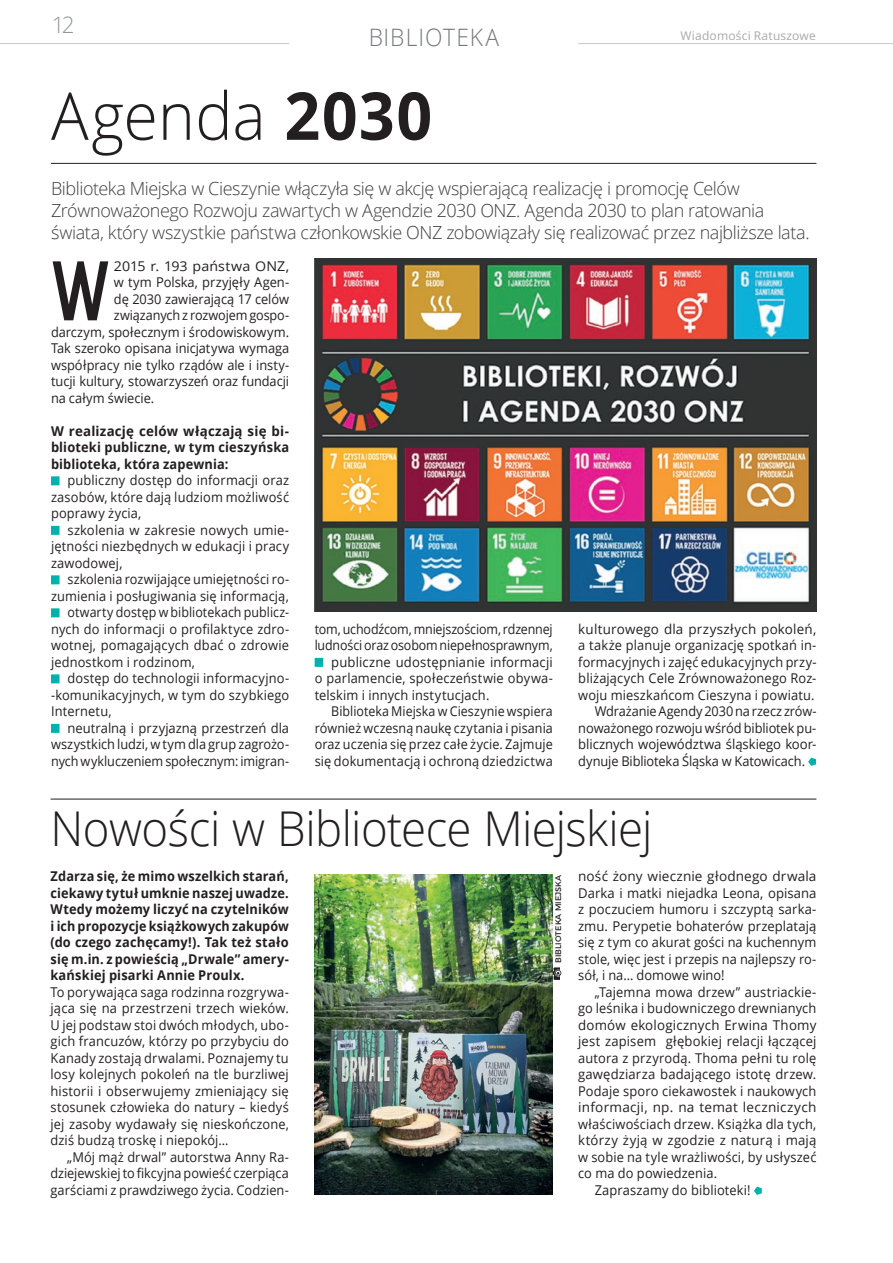
<style>
.page{position:relative;width:893px;height:1263px;background:#fff}
.page>*{position:absolute;margin:0;border:0;box-sizing:border-box;transform-origin:0 0}
.BODY_ini{font:84.15px "advent Bd 2";color:#231f20;scale:.95 1}
.TYT_44_otw{font:300 66px "Open Sans";color:#231f20;scale:.95 1}
.TYT_32{font:300 48px "Open Sans";letter-spacing:-.015em;color:#231f20;scale:.95 1}
.t1{font:300 24px "Open Sans";letter-spacing:.05em;color:#76787b;scale:.95 1}
.t2{font:300 22.5px "Open Sans";color:#939598}
.LEAD_light{font:300 18px/21.6px "Open Sans";letter-spacing:-.025em;color:#3e3e3f}
.BODY_tekst{font:13.5px/16.5px "Open Sans";letter-spacing:.005em;color:#231f20;text-align:justify;scale:.95 1}
.BODY_tekst-2{font:13.5px/16.5px "Open Sans";letter-spacing:.005em;color:#231f20;text-align:justify}
.BODY_tekst_BW{font:13.5px/16.5px "Open Sans";letter-spacing:.01em;color:#231f20;text-align:justify;scale:.95 1}
.BODY_tekst_lead{font:700 13.5px/16.5px "Open Sans";letter-spacing:.01em;color:#231f20;text-align:justify;scale:.95 1}
.BODY_ini-2{font:13.5px "Open Sans";letter-spacing:-.005em;color:#231f20;scale:.95 1}
.BODY_kropa{font:13.5px/16.5px "Open Sans";letter-spacing:.01em;color:#231f20;text-align:justify}
.BODY_kropa-2{font:13.5px/16.5px "Open Sans";letter-spacing:.01em;color:#231f20;text-align:justify;scale:.95 1}
.BODY_tekst-3{font:13.5px/16.5px "Open Sans";letter-spacing:.005em;color:#231f20;text-align:justify;scale:.92 1}
.BODY_tekst-4{font:13.5px/16.5px "Open Sans";letter-spacing:.005em;color:#231f20;text-align:justify;scale:.94 1}
.BODY_kropa-3{font:13.5px/16.5px "Open Sans";letter-spacing:.01em;color:#231f20;text-align:justify;scale:.92 1}
.BODY_kropa-4{font:13.5px/16.5px "Open Sans";letter-spacing:.01em;color:#231f20;text-align:justify;scale:.96 1}
.BODY_tekst-5{font:700 13.5px/16.5px "Open Sans";letter-spacing:.01em;color:#231f20;text-align:justify}
.BODY_kropa-5{font:13.5px/16.5px "Open Sans";letter-spacing:-.01em;color:#231f20;scale:.92 1}
.BODY_kropa-6{font:13.5px/16.5px "Open Sans";letter-spacing:.01em;color:#231f20;text-align:right;scale:.94 1}
.BODY_ini-3{font:13.5px "Open Sans";letter-spacing:-.005em;color:#231f20;scale:.94 1}
.BODY_ini-4{font:13.5px "Open Sans";letter-spacing:-.005em;color:#231f20;scale:.96 1}
.BODY_ini-5{font:13.5px "Open Sans";letter-spacing:-.005em;color:#231f20;scale:1.05 1}
.t3{font:12px "Open Sans";letter-spacing:.015em;color:#a8a9ad}
.FOTO_autor{font:8.1px "Montserrat";letter-spacing:.01em;color:#231f20}
.s1{font-weight:700}
</style>
<div class="page">
<hr style="left:0;top:43px;width:289px;height:1px;background:#c7c8ca">
<hr style="left:578px;top:43px;width:315px;height:1px;background:#c7c8ca">
<hr style="left:51px;top:163px;width:765px;height:1px;background:#231f20">
<hr style="left:51px;top:799px;width:765px;height:1px;background:#231f20">
<svg style="left:754px;top:1187px;width:8px;height:8px"></svg>
<div style="left:51px;top:476px;width:9px;height:9px;background:#00b2ad"></div>
<div style="left:51px;top:526px;width:9px;height:9px;background:#00b2ad"></div>
<div style="left:51px;top:575px;width:9px;height:9px;background:#00b2ad"></div>
<div style="left:51px;top:608px;width:9px;height:9px;background:#00b2ad"></div>
<div style="left:51px;top:674px;width:9px;height:9px;background:#00b2ad"></div>
<div style="left:51px;top:724px;width:9px;height:9px;background:#00b2ad"></div>
<div style="left:315px;top:658px;width:8px;height:9px;background:#00b2ad"></div>
<svg style="left:808px;top:758px;width:8px;height:8px"></svg>
<img style="left:315px;top:258px;width:501px;height:353px">
<img style="left:315px;top:875px;width:238px;height:320px">
<svg style="left:553px;top:967px;width:8px;height:13px"></svg>
<h3 class="t2" style="left:51px;top:9px;width:25px">12</h3>
<h3 class="t1" style="left:368px;top:21px;width:139px">BIBLIOTEKA</h3>
<p class="t3" style="left:680px;top:27px;width:137px">Wiadomości Ratuszowe</p>
<p class="TYT_44_otw" style="left:51px;top:71px;width:403px">Agenda <span class="s1">2030</span></p>
<p class="LEAD_light" style="left:51px;top:178px;width:760px">Biblioteka Miejska w Cieszynie włączyła się w akcję wspierającą realizację i promocję Celów<br>Zrównoważonego Rozwoju zawartych w Agendzie 2030 ONZ. Agenda 2030 to plan ratowania świata, który wszystkie państwa członkowskie ONZ zobowiązały się realizować przez najbliższe lata.</p>
<p class="BODY_ini" style="left:51px;top:239px;width:63px">W</p>
<p class="BODY_ini-5" style="left:114px;top:257px;width:168px">2015 r. 193 państwa ONZ,</p>
<p class="BODY_ini-4" style="left:114px;top:273px;width:184px">w tym Polska, przyjęły Agen-</p>
<p class="BODY_ini-2" style="left:114px;top:290px;width:186px">dę 2030 zawierającą 17 celów</p>
<p class="BODY_ini-3" style="left:114px;top:306px;width:188px">związanych z rozwojem gospo-</p>
<p class="BODY_ini-2" style="left:51px;top:323px;width:252px">darczym, społecznym i środowiskowym.</p>
<p class="BODY_ini-2" style="left:51px;top:339px;width:252px">Tak szeroko opisana inicjatywa wymaga</p>
<p class="BODY_ini-2" style="left:51px;top:356px;width:252px">współpracy nie tylko rządów ale i insty-</p>
<p class="BODY_ini-2" style="left:51px;top:372px;width:252px">tucji kultury, stowarzyszeń oraz fundacji</p>
<p class="BODY_ini-2" style="left:51px;top:389px;width:110px">na całym świecie.</p>
<p class="BODY_tekst-5" style="left:51px;top:422px;width:240px">W realizację celów włączają się bi&shy;blioteki publiczne, w tym cieszyńska biblioteka, która zapewnia:</p>
<p class="BODY_kropa-2" style="left:51px;top:472px;width:252px;text-indent:16px">publiczny dostęp do informacji oraz zasobów, które dają ludziom możliwość poprawy życia,</p>
<p class="BODY_kropa" style="left:51px;top:521px;width:240px;text-indent:16px">szkolenia w zakresie nowych umie&shy;jętności niezbędnych w edukacji i pracy zawodowej,</p>
<p class="BODY_kropa-6" style="left:51px;top:571px;width:255px">szkolenia rozwijające umiejętności ro&shy;zumienia i posługiwania się informacją,</p>
<p class="BODY_kropa-3" style="left:51px;top:604px;width:260px;text-indent:16px">otwarty dostęp w bibliotekach publicz&shy;nych do informacji o profilaktyce zdro&shy;wotnej, pomagających dbać o zdrowie jednostkom i rodzinom,</p>
<p class="BODY_kropa-2" style="left:51px;top:670px;width:252px;text-indent:16px">dostęp do technologii informacyjno--komunikacyjnych, w tym do szybkiego Internetu,</p>
<p class="BODY_kropa-4" style="left:51px;top:719px;width:250px;text-indent:16px">neutralną i przyjazną przestrzeń dla wszystkich ludzi, w tym dla grup zagrożo&shy;nych wykluczeniem społecznym: imigran-</p>
<p class="BODY_kropa-5" style="left:315px;top:620px;width:260px">tom, uchodźcom, mniejszościom, rdzennej ludności oraz osobom niepełnosprawnym,</p>
<p class="BODY_kropa" style="left:315px;top:653px;width:240px;text-indent:16px">publiczne udostępnianie informacji o parlamencie, społeczeństwie obywa&shy;telskim i innych instytucjach.</p>
<p class="BODY_tekst-3" style="left:315px;top:703px;width:260px;text-indent:16px">Biblioteka Miejska w Cieszynie wspiera również wczesną naukę czytania i pisania oraz uczenia się przez całe życie. Zajmuje się dokumentacją i ochroną dziedzictwa</p>
<p class="BODY_tekst-2" style="left:578px;top:620px;width:240px">kulturowego dla przyszłych pokoleń, a także planuje organizację spotkań in&shy;formacyjnych i zajęć edukacyjnych przy&shy;bliżających Cele Zrównoważonego Roz&shy;woju mieszkańcom Cieszyna i powiatu.</p>
<p class="BODY_tekst-4" style="left:578px;top:703px;width:255px;text-indent:16px">Wdrażanie Agendy 2030 na rzecz zrów&shy;noważonego rozwoju wśród bibliotek pu&shy;blicznych województwa śląskiego koor&shy;dynuje Biblioteka Śląska w Katowicach.</p>
<p class="TYT_32" style="left:51px;top:796px;width:635px">Nowości w Bibliotece Miejskiej</p>
<p class="BODY_tekst_lead" style="left:51px;top:868px;width:252px">Zdarza się, że mimo wszelkich starań, ciekawy tytuł umknie naszej uwadze.<br>Wtedy możemy liczyć na czytelników i ich propozycje książkowych zakupów (do czego zachęcamy!). Tak też stało się m.in. z powieścią „Drwale” amery&shy;kańskiej pisarki Annie Proulx.</p>
<p class="BODY_tekst_BW" style="left:51px;top:983px;width:252px">To porywająca saga rodzinna rozgrywa&shy;jąca się na przestrzeni trzech wieków.<br>U jej podstaw stoi dwóch młodych, ubo&shy;gich francuzów, którzy po przybyciu do Kanady zostają drwalami. Poznajemy tu losy kolejnych pokoleń na tle burzliwej historii i obserwujemy zmieniający się stosunek człowieka do natury – kiedyś jej zasoby wydawały się nieskończone, dziś budzą troskę i niepokój…</p>
<p class="BODY_tekst" style="left:51px;top:1148px;width:252px;text-indent:16px">„Mój mąż drwal” autorstwa Anny Ra&shy;dziejewskiej to fikcyjna powieść czerpiąca garściami z prawdziwego życia. Codzien-</p>
<p class="BODY_tekst-2" style="left:578px;top:868px;width:240px">ność żony wiecznie głodnego drwala Darka i matki niejadka Leona, opisana z poczuciem humoru i szczyptą sarka&shy;zmu. Perypetie bohaterów przeplatają się z tym co akurat gości na kuchennym stole, więc jest i przepis na najlepszy ro&shy;sół, i na… domowe wino!</p>
<p class="BODY_tekst" style="left:578px;top:983px;width:252px;text-indent:16px">„Tajemna mowa drzew” austriackie&shy;go leśnika i budowniczego drewnianych domów ekologicznych Erwina Thomy jest zapisem głębokiej relacji łączącej autora z przyrodą. Thoma pełni tu rolę gawędziarza badającego istotę drzew.<br>Podaje sporo ciekawostek i naukowych informacji, np. na temat leczniczych właściwościach drzew. Książka dla tych, którzy żyją w zgodzie z naturą i mają w sobie na tyle wrażliwości, by usłyszeć co ma do powiedzenia.</p>
<p class="BODY_tekst" style="left:595px;top:1181px;width:166px">Zapraszamy do biblioteki!</p>
<p class="FOTO_autor" style="left:553px;top:963px;width:90px;rotate:-90deg">BIBLIOTEKA MIEJSKA</p>
</div>
